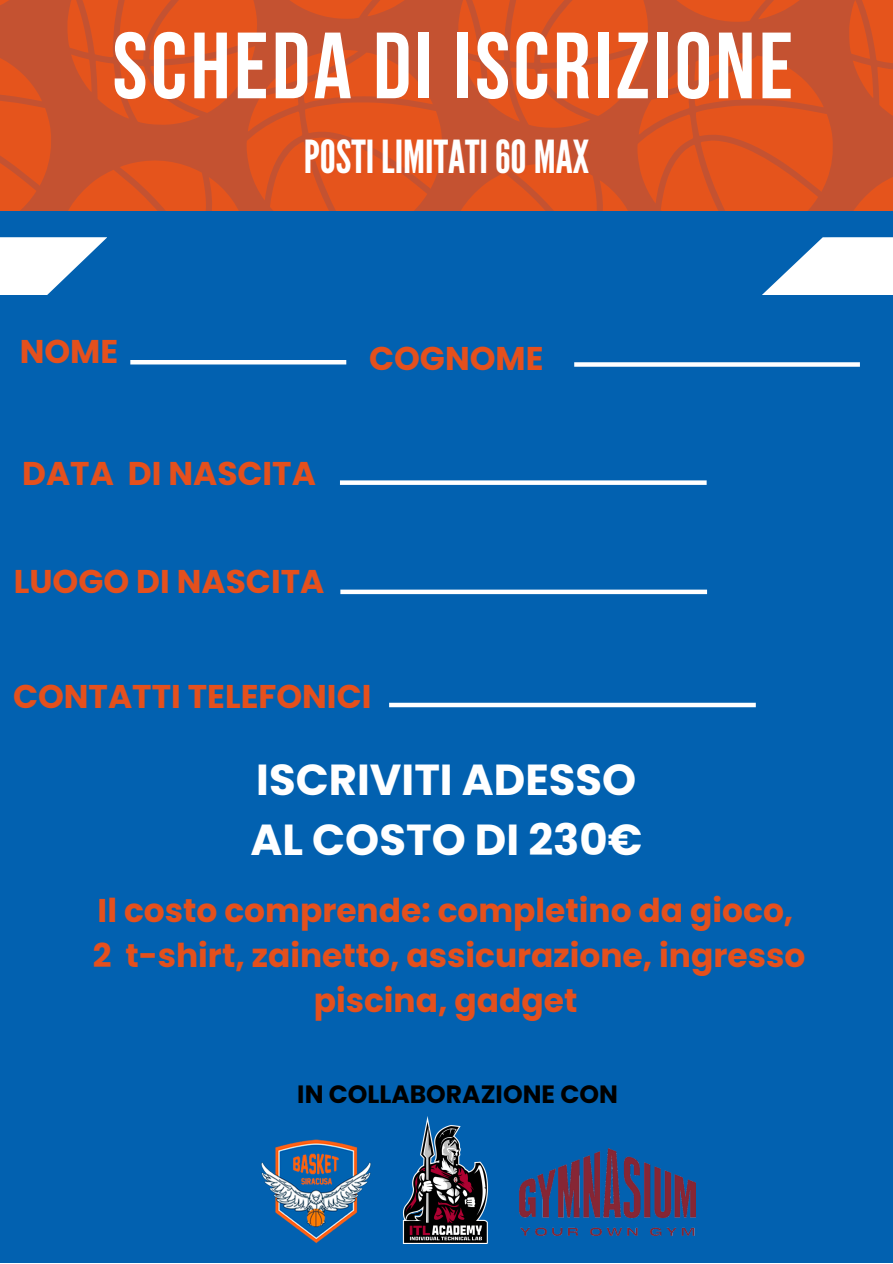
<style>
.page{position:relative;width:893px;height:1264px;background:#fff}
.page>*{position:absolute;margin:0;border:0;box-sizing:border-box;transform-origin:0 0}
.t1{font:700 93.75px "Bebas Neue";letter-spacing:.035em;color:#fff}
.t2{font:45.45px "League Gothic";color:#fff}
.t3{font:700 43.35px/59.6px "Poppins";color:#fff}
.t4{font:700 32.85px/45px "Poppins";color:#e4501d;text-align:center}
.t5{font:700 25.05px "Poppins";color:#000}
</style>
<div class="page">
<div style="left:0;top:0;width:892px;height:1262px;background:#0261b0"></div>
<div style="left:0;top:0;width:892px;height:210px;background:#c45231"></div>
<svg style="left:0;top:58px;width:51px;height:152px"></svg>
<svg style="left:0;top:0;width:9px;height:5px"></svg>
<svg style="left:67px;top:0;width:766px;height:210px"></svg>
<svg style="left:849px;top:0;width:43px;height:115px"></svg>
<svg style="left:854px;top:177px;width:38px;height:33px"></svg>
<svg style="left:0;top:237px;width:107px;height:58px;fill:#fff"></svg>
<svg style="left:762px;top:237px;width:130px;height:58px;fill:#fff"></svg>
<hr style="left:130px;top:360px;width:216px;height:4px;background:#fff">
<div style="left:574px;top:362px;width:285px;height:5px;background:#fff"></div>
<div style="left:340px;top:589px;width:367px;height:5px;background:#fff"></div>
<div style="left:340px;top:480px;width:366px;height:5px;background:#fff"></div>
<div style="left:389px;top:702px;width:366px;height:5px;background:#fff"></div>
<img style="left:402px;top:1116px;width:86px;height:127px">
<img style="left:519px;top:1148px;width:176px;height:87px">
<img style="left:261px;top:1139px;width:110px;height:105px">
<h1 class="t1" style="left:112px;top:28px;width:682px">SCHEDA DI ISCRIZIONE</h1>
<p class="t4" style="left:20px;top:329px;width:100px">NOME</p>
<h2 class="t2" style="left:304px;top:130px;width:287px">POSTI LIMITATI60 MAX</h2>
<p class="t4" style="left:369px;top:336px;width:176px">COGNOME</p>
<p class="t4" style="left:22px;top:451px;width:295px">DATA DI NASCITA</p>
<p class="t4" style="left:14px;top:559px;width:312px">LUOGO DI NASCITA</p>
<p class="t4" style="left:13px;top:674px;width:360px">CONTATTI TELEFONICI</p>
<h3 class="t3" style="left:250px;top:750px;width:393px">ISCRIVITI ADESSO<br>AL COSTO DI 230€</h3>
<p class="t4" style="left:93px;top:888px;width:714px">Il costo comprende: completino da gioco,<br>2 t-shirt, zainetto, assicurazione, ingresso piscina, gadget</p>
<p class="t5" style="left:297px;top:1076px;width:322px">IN COLLABORAZIONE CON</p>
</div>
